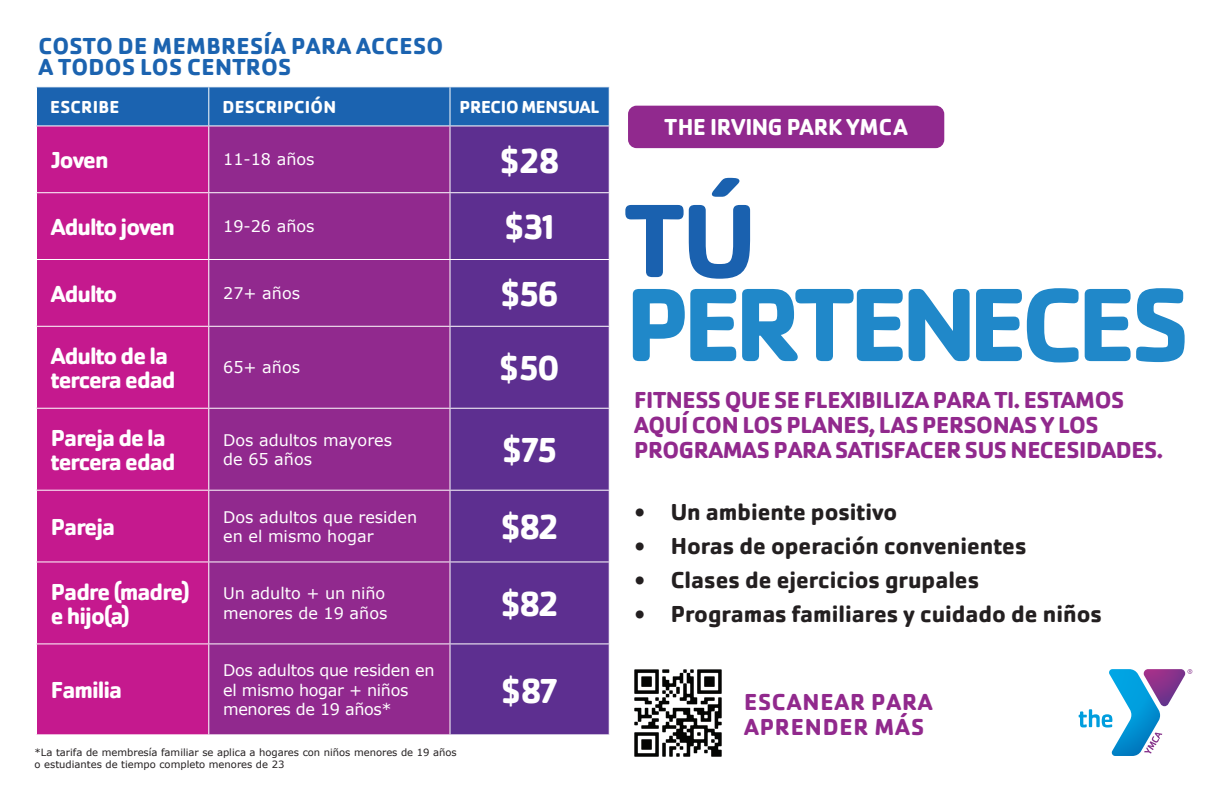
<style>
.page{position:relative;width:1224px;height:792px;background:#fff}
.page>*{position:absolute;margin:0;border:0;box-sizing:border-box;transform-origin:0 0}
.t1{font:700 108px/84px "Cachet Pro";letter-spacing:-.065em;color:#2088c9}
.t2{font:700 36px "Cachet Pro";letter-spacing:-.04em;color:#fff}
.t3{font:700 24px "Cachet Pro";color:#231f20}
.t4{font:700 24px/25px "Cachet Pro";letter-spacing:-.015em;color:#91298d}
.t5{font:700 24px/24px "Cachet Pro";letter-spacing:-.04em;color:#fff}
.t6{font:700 24px "Cachet Pro";letter-spacing:.015em;color:#1b63b0}
.t7{font:700 24px "Cachet Pro";letter-spacing:.035em;color:#91298d}
.t8{font:700 24px "Cachet Pro";letter-spacing:-.015em;color:#fff;scale:.96 1}
.t9{font:700 18px "Cachet Pro";letter-spacing:.015em;color:#fff}
.t10{font:700 18px "Cachet Pro";letter-spacing:-.015em;color:#fff}
.t11{font:16px/19.2px "Verdana";color:#fff}
.t12{font:16px/19.2px "Verdana";letter-spacing:-.02em;color:#fff}
.t13{font:10px/12px "Verdana";color:#231f20}
.s1{color:#1a61af}
</style>
<div class="page">
<img style="left:635px;top:669px;width:87px;height:87px">
<div style="left:628px;top:106px;width:316px;height:42px;background:#91298e;border-radius:9px"></div>
<svg style="left:1079px;top:669px;width:113px;height:87px"></svg>
<div style="left:37px;top:87px;width:572px;height:38px;background:#1b63b0"></div>
<div style="left:37px;top:126px;width:171px;height:608px;background:#c5198e"></div>
<div style="left:209px;top:126px;width:241px;height:608px;background:#91298e"></div>
<div style="left:451px;top:126px;width:158px;height:608px;background:#5d2f90"></div>
<hr style="left:208px;top:87px;width:1px;height:38px;background:#fff">
<hr style="left:450px;top:87px;width:1px;height:38px;background:#fff">
<hr style="left:36px;top:192px;width:173px;height:1px;background:#fff">
<hr style="left:209px;top:192px;width:241px;height:1px;background:#fff">
<hr style="left:450px;top:192px;width:160px;height:1px;background:#fff">
<hr style="left:36px;top:259px;width:173px;height:1px;background:#fff">
<hr style="left:209px;top:259px;width:241px;height:1px;background:#fff">
<hr style="left:450px;top:259px;width:160px;height:1px;background:#fff">
<hr style="left:36px;top:326px;width:173px;height:1px;background:#fff">
<hr style="left:209px;top:326px;width:241px;height:1px;background:#fff">
<hr style="left:450px;top:326px;width:160px;height:1px;background:#fff">
<hr style="left:36px;top:408px;width:173px;height:1px;background:#fff">
<hr style="left:209px;top:408px;width:241px;height:1px;background:#fff">
<hr style="left:450px;top:408px;width:160px;height:1px;background:#fff">
<hr style="left:36px;top:490px;width:173px;height:1px;background:#fff">
<hr style="left:209px;top:490px;width:241px;height:1px;background:#fff">
<hr style="left:450px;top:490px;width:160px;height:1px;background:#fff">
<hr style="left:36px;top:561px;width:173px;height:1px;background:#fff">
<hr style="left:209px;top:561px;width:241px;height:1px;background:#fff">
<hr style="left:450px;top:561px;width:160px;height:1px;background:#fff">
<hr style="left:36px;top:643px;width:173px;height:1px;background:#fff">
<hr style="left:209px;top:643px;width:241px;height:1px;background:#fff">
<hr style="left:450px;top:643px;width:160px;height:1px;background:#fff">
<p class="t6" style="left:38px;top:31px;width:406px">COSTO DE MEMBRESÍA PARA ACCESO</p>
<p class="t6" style="left:38px;top:52px;width:254px">A TODOS LOS CENTROS</p>
<p class="t9" style="left:50px;top:96px;width:71px">ESCRIBE</p>
<p class="t9" style="left:223px;top:96px;width:115px">DESCRIPCIÓN</p>
<p class="t10" style="left:460px;top:96px;width:141px">PRECIO MENSUAL</p>
<p class="t5" style="left:51px;top:148px;width:59px">Joven</p>
<p class="t11" style="left:223px;top:150px;width:93px">11-18 años</p>
<p class="t2" style="left:500px;top:138px;width:61px">$28</p>
<p class="t5" style="left:51px;top:215px;width:126px">Adulto joven</p>
<p class="t11" style="left:223px;top:217px;width:93px">19-26 años</p>
<p class="t2" style="left:505px;top:205px;width:52px">$31</p>
<p class="t5" style="left:51px;top:282px;width:68px">Adulto</p>
<p class="t11" style="left:223px;top:284px;width:78px">27+ años</p>
<p class="t2" style="left:500px;top:272px;width:60px">$56</p>
<p class="t5" style="left:51px;top:344px;width:126px">Adulto de la tercera edad</p>
<p class="t11" style="left:223px;top:358px;width:78px">65+ años</p>
<p class="t2" style="left:499px;top:346px;width:62px">$50</p>
<p class="t5" style="left:51px;top:426px;width:126px">Pareja de la tercera edad</p>
<p class="t11" style="left:223px;top:431px;width:170px">Dos adultos mayores</p>
<p class="t11" style="left:223px;top:450px;width:90px">de 65 años</p>
<p class="t5" style="left:51px;top:515px;width:66px">Pareja</p>
<p class="t11" style="left:223px;top:507px;width:196px">Dos adultos que residen</p>
<p class="t11" style="left:223px;top:527px;width:152px">en el mismo hogar</p>
<p class="t2" style="left:502px;top:428px;width:56px">$75</p>
<p class="t2" style="left:501px;top:505px;width:59px">$82</p>
<p class="t5" style="left:51px;top:580px;width:141px">Padre (madre) e hijo(a)</p>
<p class="t11" style="left:223px;top:584px;width:166px">Un adulto + un niño menores de 19 años</p>
<p class="t2" style="left:501px;top:582px;width:59px">$82</p>
<p class="t5" style="left:51px;top:678px;width:73px">Familia</p>
<p class="t12" style="left:223px;top:661px;width:213px">Dos adultos que residen en el mismo hogar + niños</p>
<p class="t12" style="left:223px;top:700px;width:170px">menores de 19 años*</p>
<p class="t13" style="left:35px;top:747px;width:424px">*La tarifa de membresía familiar se aplica a hogares con niños menores de 19 años o estudiantes de tiempo completo menores de 23</p>
<p class="t2" style="left:501px;top:668px;width:58px">$87</p>
<p class="t8" style="left:665px;top:112px;width:255px">THE IRVING PARK YMCA</p>
<p class="t1" style="left:625px;top:199px;width:566px"><span class="s1">TÚ<br></span>PERTENECES</p>
<p class="t4" style="left:634px;top:388px;width:531px">FITNESS QUE SE FLEXIBILIZA PARA TI. ESTAMOS<br>AQUÍ CON LOS PLANES, LAS PERSONAS Y LOS<br>PROGRAMAS PARA SATISFACER SUS NECESIDADES.</p>
<p class="t3" style="left:635px;top:497px;width:264px">• Un ambiente positivo</p>
<p class="t3" style="left:635px;top:531px;width:393px">• Horas de operación convenientes</p>
<p class="t3" style="left:635px;top:565px;width:346px">• Clases de ejercicios grupales</p>
<p class="t3" style="left:635px;top:599px;width:469px">• Programas familiares y cuidado de niños</p>
<p class="t7" style="left:744px;top:687px;width:190px">ESCANEAR PARA</p>
<p class="t7" style="left:744px;top:712px;width:182px">APRENDER MÁS</p>
</div>
